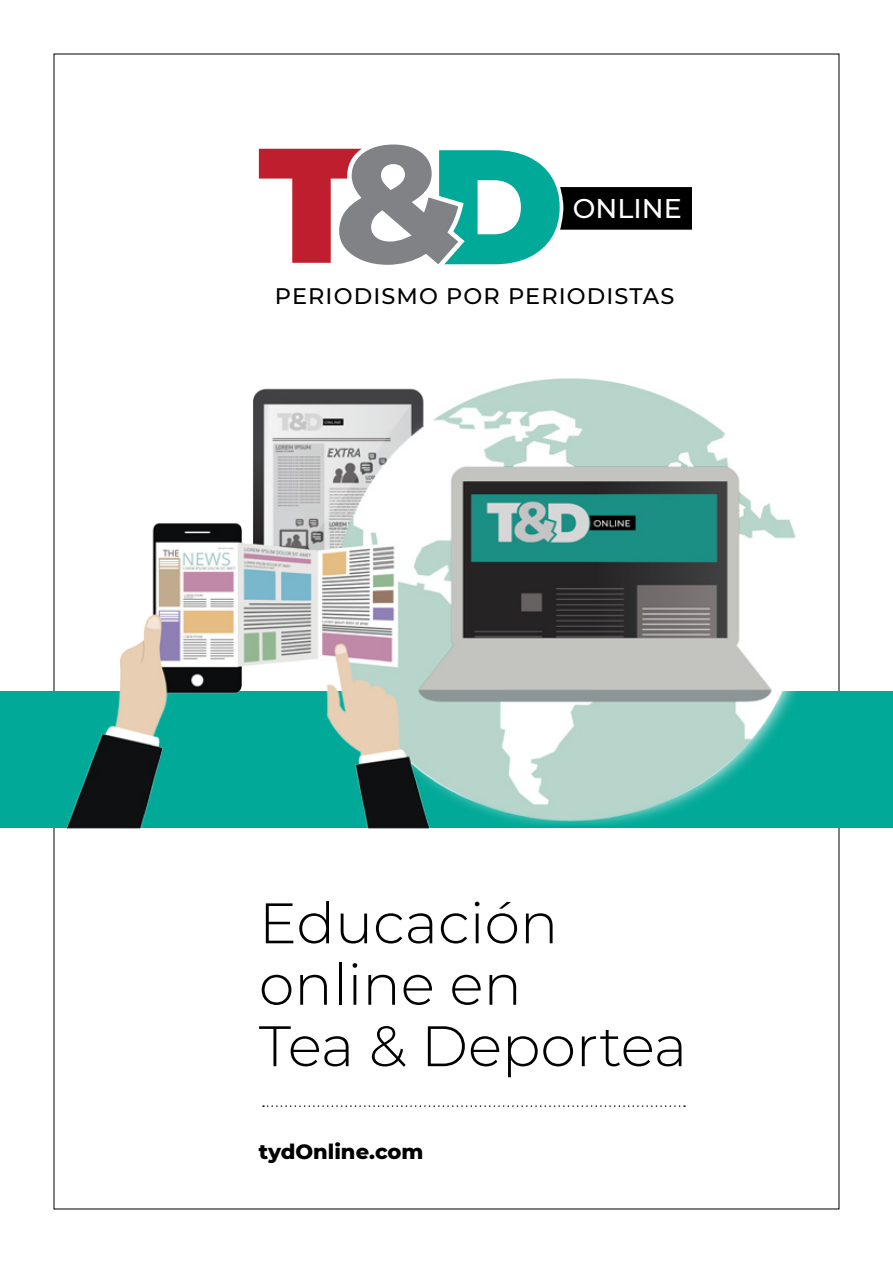
<style>
.page{position:relative;width:893px;height:1263px;background:#fff}
.page>*{position:absolute;margin:0;border:0;box-sizing:border-box;transform-origin:0 0}
.t1{font:300 57px/61.5px "Montserrat";color:#000}
.t2{font:500 27px "Montserrat";color:#fff}
.t3{font:500 22.5px "Montserrat";letter-spacing:.05em;color:#000}
.t4{font:800 21px "Montserrat";color:#000}
</style>
<div class="page">
<div style="left:0;top:692px;width:893px;height:136px;background:#00a998"></div>
<img style="left:54px;top:372px;width:786px;height:456px">
<svg style="left:259px;top:144px;width:433px;height:121px"></svg>
<svg style="left:263px;top:1105px;width:422px;height:2px"></svg>
<p class="t2" style="left:573px;top:190px;width:111px">ONLINE</p>
<p class="t3" style="left:275px;top:280px;width:401px">PERIODISMO POR PERIODISTAS</p>
<p class="t1" style="left:259px;top:890px;width:430px">Educación online en<br>Tea &amp; Deportea</p>
<p class="t4" style="left:259px;top:1136px;width:166px">tydOnline.com</p>
</div>
